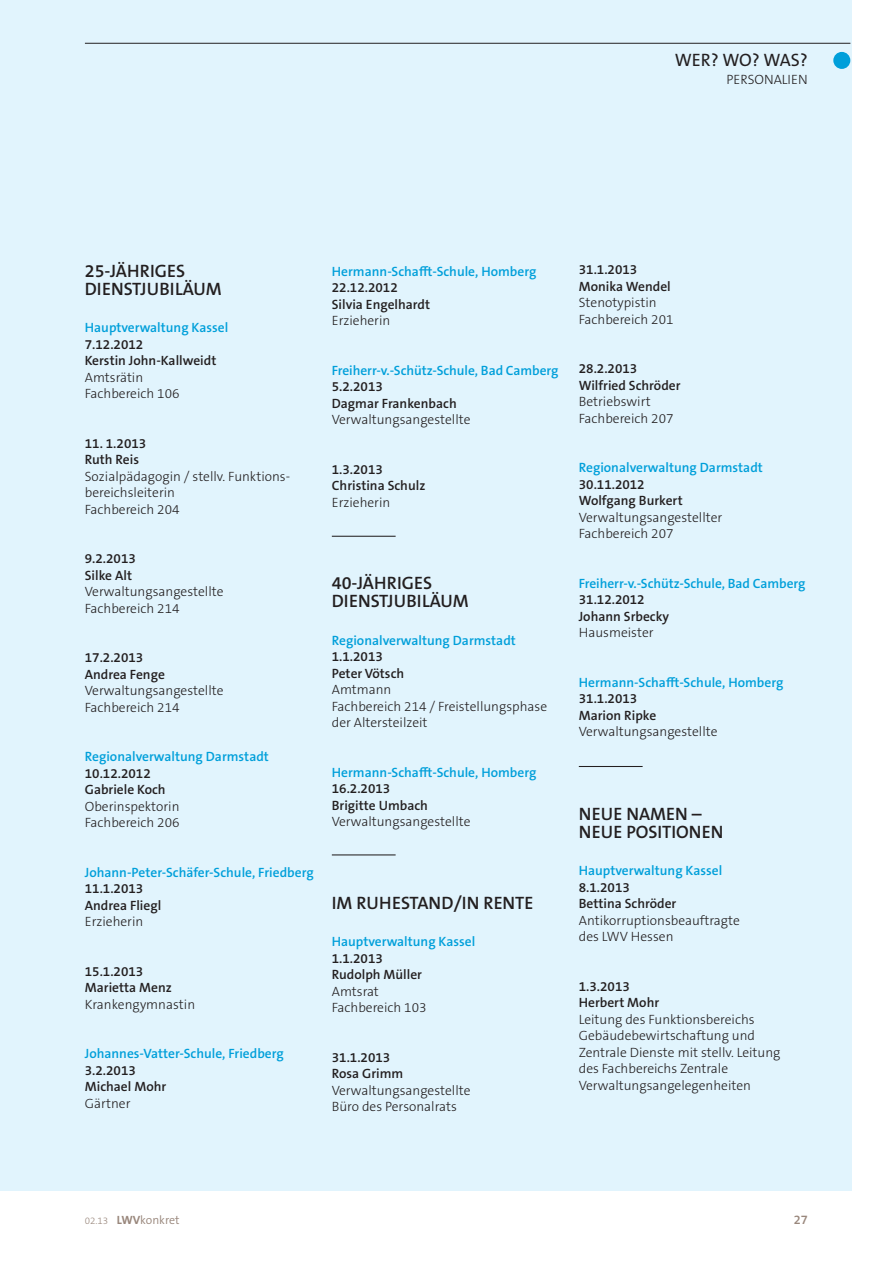
<style>
.page{position:relative;width:893px;height:1263px;background:#fff}
.page>*{position:absolute;margin:0;border:0;box-sizing:border-box;transform-origin:0 0}
.t1{font:600 18px/18px "The Sans B W6";color:#231f20}
.t2{font:18px "The Sans B W5 Plain";letter-spacing:-.005em;color:#231f20}
.t3{font:300 13.5px/16.5px "The Sans B W3";color:#231f20}
.t4{font:600 13.5px/16.5px "The Sans B W6";color:#231f20}
.t5{font:600 13.5px "The Sans B W6";color:#009fda}
.t6{font:600 12.75px "The Sans B W6";color:#99877c}
.t7{font:300 12px "The Sans B W4";color:#99877c}
.s1{font-family:"The Sans B W3";font-size:9.75px}
.s2{font-family:"The Sans B W7";font-weight:700}
</style>
<div class="page">
<div style="left:0;top:0;width:852px;height:1191px;background:#e1f4fd"></div>
<hr style="left:85px;top:43px;width:765px;height:1px;background:#231f20">
<div style="left:833px;top:52px;width:17px;height:17px;background:#009fda;border-radius:50%"></div>
<hr style="left:579px;top:766px;width:64px;height:1px;background:#231f20">
<hr style="left:332px;top:536px;width:64px;height:1px;background:#231f20">
<hr style="left:332px;top:854px;width:64px;height:1px;background:#231f20">
<h1 class="t2" style="left:675px;top:53px;width:135px">WER? WO? WAS?</h1>
<p class="t3" style="left:727px;top:72px;width:83px">PERSONALIEN</p>
<h1 class="t1" style="left:85px;top:264px;width:138px">25-JÄHRIGES<br>DIENSTJUBILÄUM</h1>
<p class="t5" style="left:85px;top:323px;width:145px">Hauptverwaltung Kassel</p>
<p class="t4" style="left:85px;top:337px;width:133px">7.12.2012<br>Kerstin John-Kallweidt</p>
<p class="t3" style="left:85px;top:371px;width:96px">Amtsrätin<br>Fachbereich 106</p>
<p class="t4" style="left:85px;top:436px;width:63px">11. 1.2013<br>Ruth Reis</p>
<p class="t3" style="left:85px;top:470px;width:207px">Sozialpädagogin / stellv. Funktions&shy;bereichsleiterin<br>Fachbereich 204</p>
<p class="t4" style="left:85px;top:552px;width:53px">9.2.2013<br>Silke Alt</p>
<p class="t3" style="left:85px;top:585px;width:140px">Verwaltungsangestellte<br>Fachbereich 214</p>
<p class="t4" style="left:85px;top:651px;width:82px">17.2.2013<br>Andrea Fenge</p>
<p class="t3" style="left:85px;top:684px;width:140px">Verwaltungsangestellte<br>Fachbereich 214</p>
<p class="t5" style="left:85px;top:752px;width:186px">Regionalverwaltung Darmstadt</p>
<p class="t4" style="left:85px;top:766px;width:82px">10.12.2012<br>Gabriele Koch</p>
<p class="t3" style="left:85px;top:800px;width:96px">Oberinspektorin<br>Fachbereich 206</p>
<p class="t5" style="left:85px;top:867px;width:230px">Johann-Peter-Schäfer-Schule, Friedberg</p>
<p class="t4" style="left:85px;top:882px;width:78px">11.1.2013<br>Andrea Fliegl</p>
<p class="t3" style="left:85px;top:915px;width:60px">Erzieherin</p>
<p class="t4" style="left:85px;top:964px;width:88px">15.1.2013<br>Marietta Menz</p>
<p class="t3" style="left:85px;top:998px;width:112px">Krankengymnastin</p>
<p class="t5" style="left:85px;top:1049px;width:200px">Johannes-Vatter-Schule, Friedberg</p>
<p class="t4" style="left:85px;top:1063px;width:83px">3.2.2013<br>Michael Mohr</p>
<p class="t3" style="left:85px;top:1097px;width:47px">Gärtner</p>
<p class="t5" style="left:332px;top:266px;width:206px">Hermann-Schafft-Schule, Homberg</p>
<p class="t4" style="left:332px;top:281px;width:100px">22.12.2012<br>Silvia Engelhardt</p>
<p class="t3" style="left:332px;top:314px;width:60px">Erzieherin</p>
<p class="t5" style="left:332px;top:365px;width:228px">Freiherr-v.-Schütz-Schule, Bad Camberg</p>
<p class="t4" style="left:332px;top:380px;width:126px">5.2.2013<br>Dagmar Frankenbach</p>
<p class="t3" style="left:332px;top:413px;width:140px">Verwaltungsangestellte</p>
<p class="t4" style="left:332px;top:462px;width:95px">1.3.2013<br>Christina Schulz</p>
<p class="t3" style="left:332px;top:495px;width:60px">Erzieherin</p>
<h1 class="t1" style="left:332px;top:576px;width:138px">40-JÄHRIGES<br>DIENSTJUBILÄUM</h1>
<p class="t5" style="left:332px;top:635px;width:186px">Regionalverwaltung Darmstadt</p>
<p class="t4" style="left:332px;top:650px;width:74px">1.1.2013<br>Peter Vötsch</p>
<p class="t3" style="left:332px;top:683px;width:217px">Amtmann<br>Fachbereich 214 / Freistellungsphase der Altersteilzeit</p>
<p class="t5" style="left:332px;top:767px;width:206px">Hermann-Schafft-Schule, Homberg</p>
<p class="t4" style="left:332px;top:782px;width:98px">16.2.2013<br>Brigitte Umbach</p>
<p class="t3" style="left:332px;top:815px;width:140px">Verwaltungsangestellte</p>
<h1 class="t1" style="left:332px;top:895px;width:203px">IM RUHESTAND/IN RENTE</h1>
<p class="t5" style="left:332px;top:936px;width:145px">Hauptverwaltung Kassel</p>
<p class="t4" style="left:332px;top:951px;width:92px">1.1.2013<br>Rudolph Müller</p>
<p class="t3" style="left:332px;top:984px;width:96px">Amtsrat<br>Fachbereich 103</p>
<p class="t4" style="left:332px;top:1050px;width:73px">31.1.2013<br>Rosa Grimm</p>
<p class="t3" style="left:332px;top:1083px;width:140px">Verwaltungsangestellte<br>Büro des Personalrats</p>
<p class="t4" style="left:579px;top:263px;width:93px">31.1.2013<br>Monika Wendel</p>
<p class="t3" style="left:579px;top:296px;width:96px">Stenotypistin<br>Fachbereich 201</p>
<p class="t4" style="left:579px;top:362px;width:103px">28.2.2013<br>Wilfried Schröder</p>
<p class="t3" style="left:579px;top:395px;width:96px">Betriebswirt<br>Fachbereich 207</p>
<p class="t5" style="left:579px;top:462px;width:186px">Regionalverwaltung Darmstadt</p>
<p class="t4" style="left:579px;top:477px;width:105px">30.11.2012<br>Wolfgang Burkert</p>
<p class="t3" style="left:579px;top:510px;width:145px">Verwaltungsangestellter<br>Fachbereich 207</p>
<p class="t5" style="left:579px;top:578px;width:228px">Freiherr-v.-Schütz-Schule, Bad Camberg</p>
<p class="t4" style="left:579px;top:593px;width:92px">31.12.2012<br>Johann Srbecky</p>
<p class="t3" style="left:579px;top:626px;width:76px">Hausmeister</p>
<p class="t5" style="left:579px;top:677px;width:206px">Hermann-Schafft-Schule, Homberg</p>
<p class="t4" style="left:579px;top:692px;width:79px">31.1.2013<br>Marion Ripke</p>
<p class="t3" style="left:579px;top:725px;width:140px">Verwaltungsangestellte</p>
<h1 class="t1" style="left:579px;top:806px;width:146px">NEUE NAMEN –<br>NEUE POSITIONEN</h1>
<p class="t5" style="left:579px;top:865px;width:145px">Hauptverwaltung Kassel</p>
<p class="t4" style="left:579px;top:880px;width:99px">8.1.2013<br>Bettina Schröder</p>
<p class="t3" style="left:579px;top:913px;width:163px">Antikorruptionsbeauftragte des LWV Hessen</p>
<p class="t4" style="left:579px;top:979px;width:82px">1.3.2013<br>Herbert Mohr</p>
<p class="t3" style="left:579px;top:1012px;width:203px">Leitung des Funktionsbereichs<br>Gebäudebewirtschaftung und<br>Zentrale Dienste mit stellv. Leitung des Fachbereichs Zentrale<br>Verwaltungsangelegenheiten</p>
<p class="t7" style="left:85px;top:1216px;width:96px"><span class="s1">02.13</span> <span class="s2">LWV</span>konkret</p>
<p class="t6" style="left:794px;top:1215px;width:16px">27</p>
</div>
